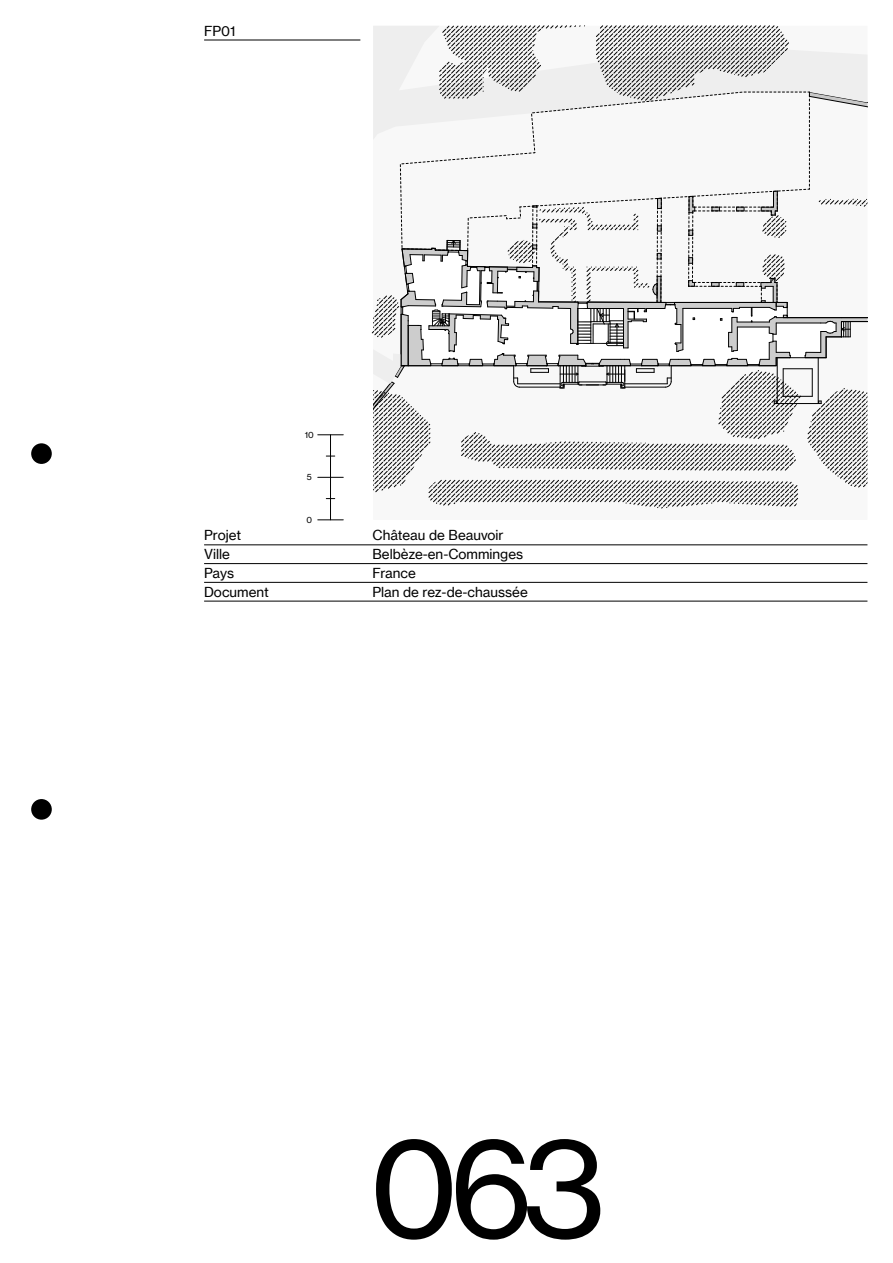
<style>
.page{position:relative;width:893px;height:1263px;background:#fff}
.page>*{position:absolute;margin:0;border:0;box-sizing:border-box;transform-origin:0 0}
.t1{font:135px "N Haas Grotesk TX Pro 55 Rg";color:#000}
.t2{font:13.5px "N Haas Grotesk TX Pro 55 Rg";color:#000}
.t3{font:8.55px "N Haas Grotesk TX Pro 55 Rg";color:#000}
</style>
<div class="page">
<hr style="left:204px;top:40px;width:156px;height:1px;background:#000">
<hr style="left:204px;top:545px;width:663px;height:1px;background:#000">
<hr style="left:204px;top:563px;width:663px;height:1px;background:#000">
<hr style="left:204px;top:582px;width:663px;height:1px;background:#000">
<hr style="left:204px;top:601px;width:663px;height:1px;background:#000">
<hr style="left:330px;top:477px;width:1px;height:43px;background:#000">
<hr style="left:330px;top:435px;width:1px;height:42px;background:#000">
<svg style="left:318px;top:434px;width:25px;height:1px"></svg>
<svg style="left:318px;top:477px;width:25px;height:1px"></svg>
<svg style="left:318px;top:520px;width:25px;height:1px"></svg>
<svg style="left:372px;top:26px;width:495px;height:482px"></svg>
<div style="left:31px;top:799px;width:21px;height:21px;background:#000;border-radius:50%"></div>
<div style="left:31px;top:443px;width:21px;height:21px;background:#000;border-radius:50%"></div>
<p class="t2" style="left:204px;top:22px;width:33px">FP01</p>
<p class="t3" style="left:305px;top:430px;width:11px">10</p>
<p class="t3" style="left:307px;top:472px;width:7px">5</p>
<p class="t3" style="left:306px;top:515px;width:7px">0</p>
<p class="t2" style="left:204px;top:527px;width:38px">Projet</p>
<p class="t2" style="left:372px;top:527px;width:133px">Château de Beauvoir</p>
<p class="t2" style="left:204px;top:546px;width:27px">Ville</p>
<p class="t2" style="left:372px;top:546px;width:152px">Belbèze-en-Comminges</p>
<p class="t2" style="left:204px;top:565px;width:31px">Pays</p>
<p class="t2" style="left:372px;top:565px;width:45px">France</p>
<p class="t2" style="left:204px;top:583px;width:66px">Document</p>
<p class="t2" style="left:372px;top:583px;width:157px">Plan de rez-de-chaussée</p>
<h1 class="t1" style="left:369px;top:1105px;width:239px">063</h1>
</div>
